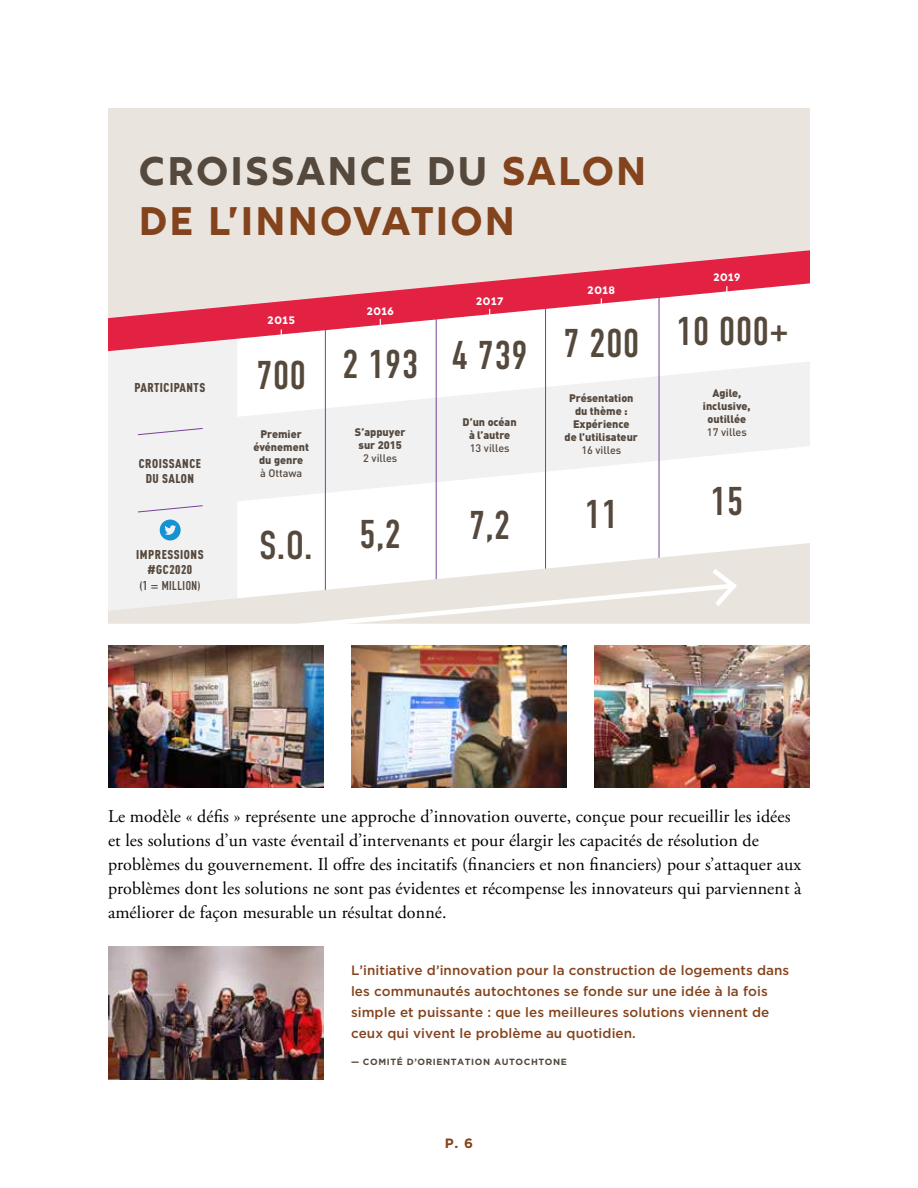
<style>
.page{position:relative;width:918px;height:1188px;background:#fff}
.page>*{position:absolute;margin:0;border:0;box-sizing:border-box;transform-origin:0 0}
.t1{font:40.2px "DIN Condensed";color:#55483c}
.t2{font:39.75px/50.4px "Rig Bold Face";letter-spacing:.005em;color:#83431d}
.t3{font:18px/24px "Adobe Garamond Pro";letter-spacing:.005em;color:#000}
.t4{font:500 13.5px/21px "Gotham";letter-spacing:.005em;color:#84431d}
.t5{font:700 13.5px "Gotham";color:#84431d}
.t6{font:900 condensed 12.6px/15.1px "DIN Pro";letter-spacing:.04em;color:#55483c;text-align:center}
.t7{font:700 12.6px "DIN Condensed";letter-spacing:.04em;color:#55483c}
.t8{font:900 10.8px/13px "DIN Pro";color:#55483c;text-align:center}
.t9{font:500 10.8px "DIN Pro";color:#55483c}
.t10{font:10.8px "Rig Bold Face";color:#fff}
.t11{font:700 9px "Gotham";letter-spacing:.065em;color:#53473b}
.s1{color:#55483c}
</style>
<div class="page">
<svg style="left:737px;top:429px;width:73px;height:24px;fill:#f1f1f2"></svg>
<div style="left:737px;top:362px;width:73px;height:67px;background:#f1f1f2"></div>
<div style="left:108px;top:108px;width:702px;height:183px;background:#e9e5de"></div>
<div style="left:737px;top:543px;width:73px;height:81px;background:#e9e5de"></div>
<svg style="left:108px;top:286px;width:629px;height:338px"></svg>
<img style="left:108px;top:946px;width:215px;height:134px">
<img style="left:108px;top:646px;width:215px;height:142px">
<img style="left:351px;top:646px;width:216px;height:142px">
<img style="left:595px;top:646px;width:215px;height:142px">
<h2 class="t2" style="left:138px;top:150px;width:511px"><span class="s1">CROISSANCE DU</span> SALON<br>DE L’INNOVATION</h2>
<p class="t6" style="left:135px;top:379px;width:72px">PARTICIPANTS</p>
<p class="t6" style="left:139px;top:455px;width:64px">CROISSANCE<br>DU SALON</p>
<p class="t6" style="left:136px;top:546px;width:69px">IMPRESSIONS #GC2020</p>
<p class="t7" style="left:139px;top:577px;width:63px">(1 = MILLION)</p>
<p class="t10" style="left:267px;top:314px;width:29px">2015</p>
<h1 class="t1" style="left:256px;top:352px;width:52px">700</h1>
<p class="t8" style="left:253px;top:427px;width:57px">Premier événement du genre</p>
<p class="t9" style="left:260px;top:467px;width:44px">à Ottawa</p>
<h1 class="t1" style="left:259px;top:523px;width:55px">S.O.</h1>
<p class="t10" style="left:366px;top:305px;width:29px">2016</p>
<p class="t10" style="left:476px;top:294px;width:29px">2017</p>
<h1 class="t1" style="left:342px;top:337px;width:187px">2 193 4 739</h1>
<p class="t8" style="left:463px;top:415px;width:56px">D’un océan à l’autre</p>
<p class="t9" style="left:470px;top:441px;width:41px">13 villes</p>
<p class="t8" style="left:355px;top:425px;width:52px">S’appuyer sur 2015</p>
<p class="t9" style="left:363px;top:451px;width:36px">2 villes</p>
<p class="t10" style="left:587px;top:283px;width:30px">2018</p>
<h1 class="t1" style="left:563px;top:321px;width:78px">7 200</h1>
<p class="t8" style="left:565px;top:391px;width:75px">Présentation du thème :<br>Expérience<br>de l’utilisateur</p>
<p class="t9" style="left:581px;top:443px;width:41px">16 villes</p>
<h1 class="t1" style="left:359px;top:511px;width:43px">5,2</h1>
<h1 class="t1" style="left:469px;top:503px;width:43px">7,2</h1>
<h1 class="t1" style="left:585px;top:492px;width:35px">11</h1>
<p class="t10" style="left:713px;top:270px;width:29px">2019</p>
<h1 class="t1" style="left:676px;top:309px;width:115px">10 000+</h1>
<p class="t8" style="left:703px;top:386px;width:49px">Agile, inclusive, outillée</p>
<p class="t9" style="left:707px;top:425px;width:41px">17 villes</p>
<h1 class="t1" style="left:710px;top:479px;width:35px">15</h1>
<p class="t3" style="left:108px;top:805px;width:695px">Le modèle « défis » représente une approche d’innovation ouverte, conçue pour recueillir les idées et les solutions d’un vaste éventail d’intervenants et pour élargir les capacités de résolution de problèmes du gouvernement. Il offre des incitatifs (financiers et non financiers) pour s’attaquer aux problèmes dont les solutions ne sont pas évidentes et récompense les innovateurs qui parviennent à améliorer de façon mesurable un résultat donné.</p>
<p class="t4" style="left:351px;top:959px;width:440px">L’initiative d’innovation pour la construction de logements dans les communautés autochtones se fonde sur une idée à la fois simple et puissante : que les meilleures solutions viennent de ceux qui vivent le problème au quotidien.</p>
<p class="t11" style="left:351px;top:1057px;width:217px">— COMITÉ D’ORIENTATION AUTOCHTONE</p>
<p class="t5" style="left:445px;top:1136px;width:30px">P. 6</p>
</div>
